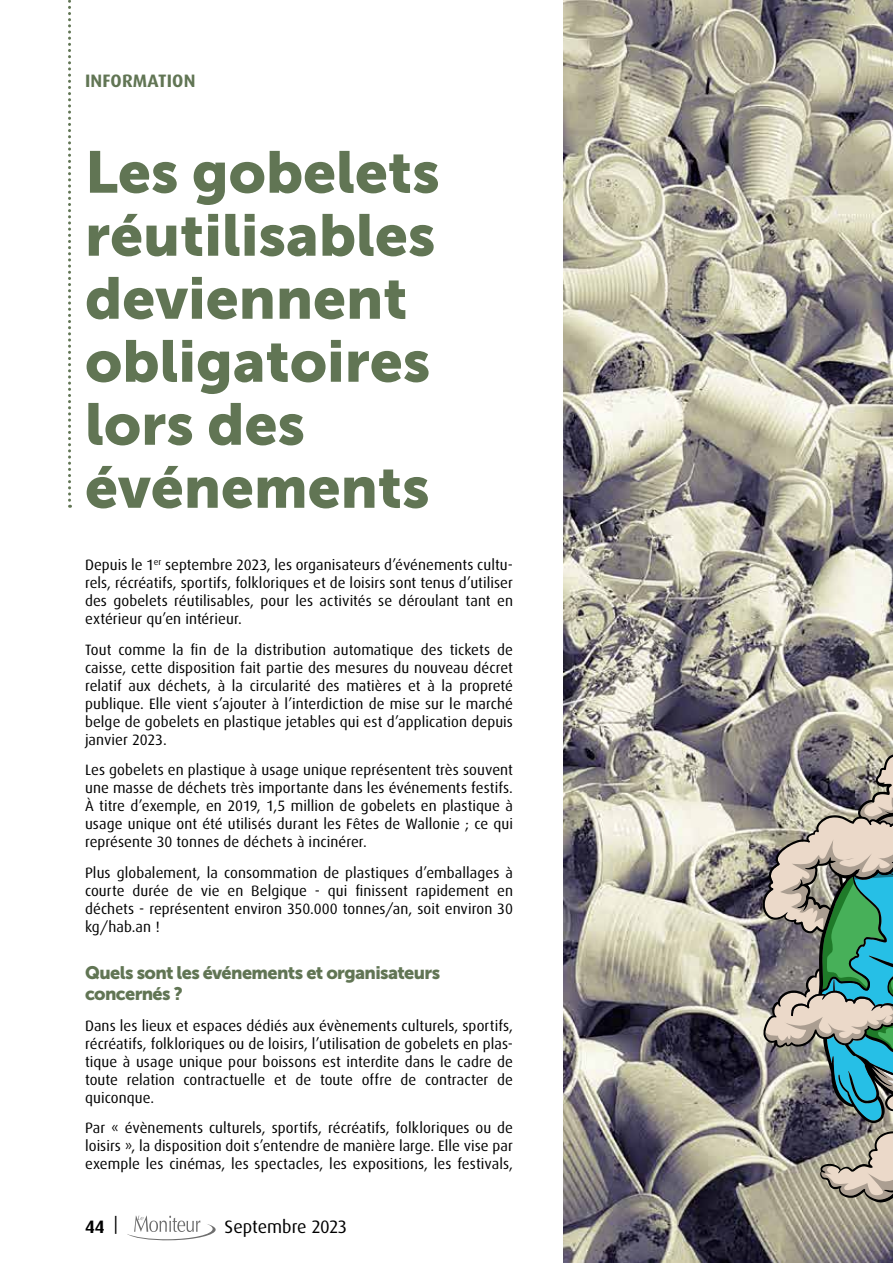
<style>
.page{position:relative;width:893px;height:1263px;background:#fff}
.page>*{position:absolute;margin:0;border:0;box-sizing:border-box;transform-origin:0 0}
.t1{font:58.5px/63px "Museo Sans 900";color:#617554}
.t2{font:18px/21px "Museo Sans 900";letter-spacing:-.035em;color:#617554}
.t3{font:18px "Dax Pro";letter-spacing:-.005em;color:#000}
.t4{font:700 18px "Dax Pro";letter-spacing:.01em;color:#617554}
.t5{font:700 18px "Dax Pro";color:#000}
.t6{font:15px/18px "Dax";letter-spacing:.005em;color:#000;text-align:justify}
</style>
<div class="page">
<svg style="left:127px;top:1215px;width:89px;height:26px"></svg>
<svg style="left:68px;top:0;width:3px;height:508px"></svg>
<img style="left:563px;top:0;width:330px;height:1263px">
<svg style="left:762px;top:751px;width:131px;height:451px;background:#96918c"></svg>
<svg style="left:764px;top:754px;width:129px;height:446px;background:#83948d"></svg>
<p class="t4" style="left:85px;top:69px;width:112px">INFORMATION</p>
<h1 class="t1" style="left:85px;top:140px;width:356px">Les gobelets réutilisables deviennent obligatoires lors des événements</h1>
<p class="t6" style="left:85px;top:556px;width:429px">Depuis le 1<sup>er</sup> septembre 2023, les organisateurs d’événements cultu&shy;rels, récréatifs, sportifs, folkloriques et de loisirs sont tenus d’utiliser des gobelets réutilisables, pour les activités se déroulant tant en extérieur qu’en intérieur.</p>
<p class="t6" style="left:85px;top:641px;width:429px">Tout comme la fin de la distribution automatique des tickets de caisse, cette disposition fait partie des mesures du nouveau décret relatif aux déchets, à la circularité des matières et à la propreté publique. Elle vient s’ajouter à l’interdiction de mise sur le marché belge de gobelets en plastique jetables qui est d’application depuis janvier 2023.</p>
<p class="t6" style="left:85px;top:761px;width:429px">Les gobelets en plastique à usage unique représentent très souvent une masse de déchets très importante dans les événements festifs.<br>À titre d’exemple, en 2019, 1,5 million de gobelets en plastique à usage unique ont été utilisés durant les Fêtes de Wallonie ; ce qui représente 30 tonnes de déchets à incinérer.</p>
<p class="t6" style="left:85px;top:864px;width:429px">Plus globalement, la consommation de plastiques d’emballages à courte durée de vie en Belgique - qui finissent rapidement en déchets - représentent environ 350.000 tonnes/an, soit environ 30 kg/hab.an !</p>
<p class="t2" style="left:85px;top:962px;width:357px">Quels sont les événements et organisateurs concernés ?</p>
<p class="t6" style="left:85px;top:1016px;width:430px">Dans les lieux et espaces dédiés aux évènements culturels, sportifs, récréatifs, folkloriques ou de loisirs, l’utilisation de gobelets en plas&shy;tique à usage unique pour boissons est interdite dans le cadre de toute relation contractuelle et de toute offre de contracter de quiconque.</p>
<p class="t6" style="left:85px;top:1119px;width:430px">Par « évènements culturels, sportifs, récréatifs, folkloriques ou de loisirs », la disposition doit s’entendre de manière large. Elle vise par exemple les cinémas, les spectacles, les expositions, les festivals,</p>
<p class="t5" style="left:85px;top:1215px;width:34px">44 <sup>|</sup></p>
<p class="t3" style="left:225px;top:1215px;width:124px">Septembre 2023</p>
</div>
